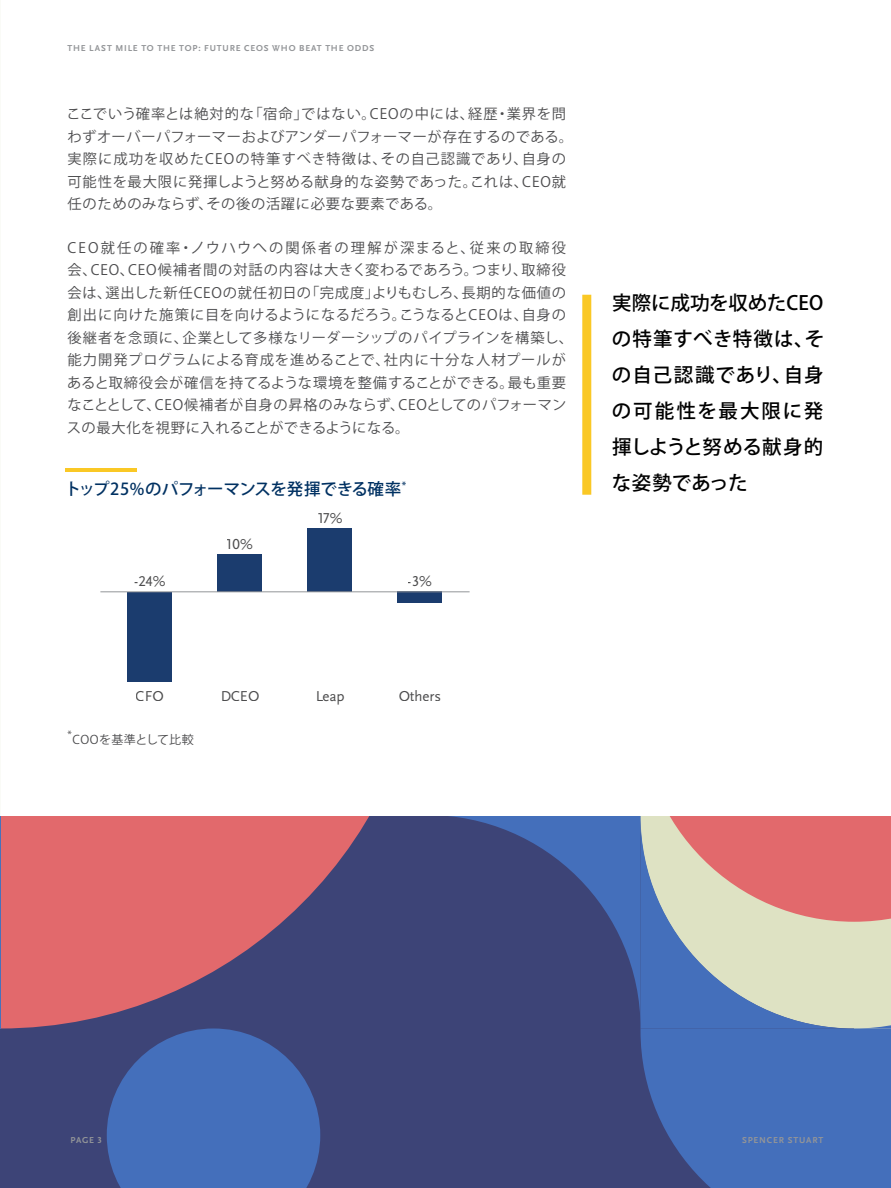
<style>
.page{position:relative;width:891px;height:1188px;background:#fff}
.page>*{position:absolute;margin:0;border:0;box-sizing:border-box;transform-origin:0 0}
.t1{font:700 43.2px "Scala Sans Pro";color:#fac825;scale:1.67 1}
.t2{font:500 19.5px/36px "Koz Go Pr 6 N";letter-spacing:.05em;color:#000;text-align:justify}
.t3{font:500 16.5px "Koz Go Pr 6 N";letter-spacing:-.02em;color:#003162}
.t4{font:15px "Scala Sans Pro";color:#4d4d4e}
.t5{font:14.25px/22.5px "Koz Go Pr 6 N";letter-spacing:.05em;color:#4c4c4e}
.t6{font:12px "Koz Go Pr 6 N";letter-spacing:.03em;color:#4c4c4e}
.t7{font:9.6px "Koz Go Pr 6 N";color:#4c4c4e}
.t8{font:700 9px "Scala Sans Pro";letter-spacing:.09em;color:#939598}
</style>
<div class="page">
<div style="left:1px;top:1029px;width:640px;height:159px;background:#3d4477"></div>
<svg style="left:582px;top:294px;width:10px;height:94px"></svg>
<svg style="left:427px;top:816px;width:214px;height:213px;fill:#3d4477"></svg>
<svg style="left:1px;top:602px;width:426px;height:427px"></svg>
<svg style="left:641px;top:922px;width:250px;height:266px"></svg>
<svg style="left:107px;top:1028px;width:213px;height:160px"></svg>
<svg style="left:641px;top:816px;width:250px;height:106px;fill:#e2696c"></svg>
<svg style="left:100px;top:528px;width:327px;height:74px"></svg>
<svg style="left:0;top:816px;width:1px;height:372px"></svg>
<p class="t8" style="left:68px;top:43px;width:308px">THE LAST MILE TO THE TOP: FUTURE CEOS WHO BEAT THE ODDS</p>
<p class="t5" style="left:67px;top:103px;width:508px">ここでいう確率とは絶対的な「宿命」ではない。CEOの中には、経歴・業界を問わずオーバーパフォーマーおよびアンダーパフォーマーが存在するのである。実際に成功を収めたCEOの特筆すべき特徴は、その自己認識であり、自身の可能性を最大限に発揮しようと努める献身的な姿勢であった。これは、CEO就任のためのみならず、その後の活躍に必要な要素である。</p>
<p class="t5" style="left:67px;top:237px;width:508px">CEO就任の確率・ノウハウへの関係者の理解が深まると、従来の取締役会、CEO、CEO候補者間の対話の内容は大きく変わるであろう。つまり、取締役会は、選出した新任CEOの就任初日の「完成度」よりもむしろ、長期的な価値の創出に向けた施策に目を向けるようになるだろう。こうなるとCEOは、自身の後継者を念頭に、企業として多様なリーダーシップのパイプラインを構築し、能力開発プログラムによる育成を進めることで、社内に十分な人材プールがあると取締役会が確信を持てるような環境を整備することができる。最も重要なこととして、CEO候補者が自身の昇格のみならず、CEOとしてのパフォーマンスの最大化を視野に入れることができるようになる。</p>
<h1 class="t1" style="left:65px;top:445px;width:45px">—</h1>
<p class="t3" style="left:65px;top:480px;width:343px">トップ25%のパフォーマンスを発揮できる確率<sup>*</sup></p>
<p class="t4" style="left:134px;top:572px;width:33px">-24%</p>
<p class="t4" style="left:227px;top:535px;width:28px">10%</p>
<p class="t4" style="left:317px;top:509px;width:27px">17%</p>
<p class="t4" style="left:408px;top:572px;width:25px">-3%</p>
<p class="t4" style="left:136px;top:687px;width:30px">CFO</p>
<p class="t4" style="left:220px;top:687px;width:41px">DCEO</p>
<p class="t4" style="left:315px;top:687px;width:31px">Leap</p>
<p class="t4" style="left:398px;top:687px;width:44px">Others</p>
<p class="t7" style="left:67px;top:730px;width:6px">*</p>
<p class="t6" style="left:72px;top:733px;width:123px">COOを基準として比較</p>
<h2 class="t2" style="left:612px;top:286px;width:214px">実際に成功を収めたCEOの特筆すべき特徴は、その自己認識であり、自身の可能性を最大限に発揮しようと努める献身的な姿勢であった</h2>
<p class="t8" style="left:70px;top:1135px;width:33px">PAGE 3</p>
<p class="t8" style="left:742px;top:1135px;width:83px">SPENCER STUART</p>
</div>
